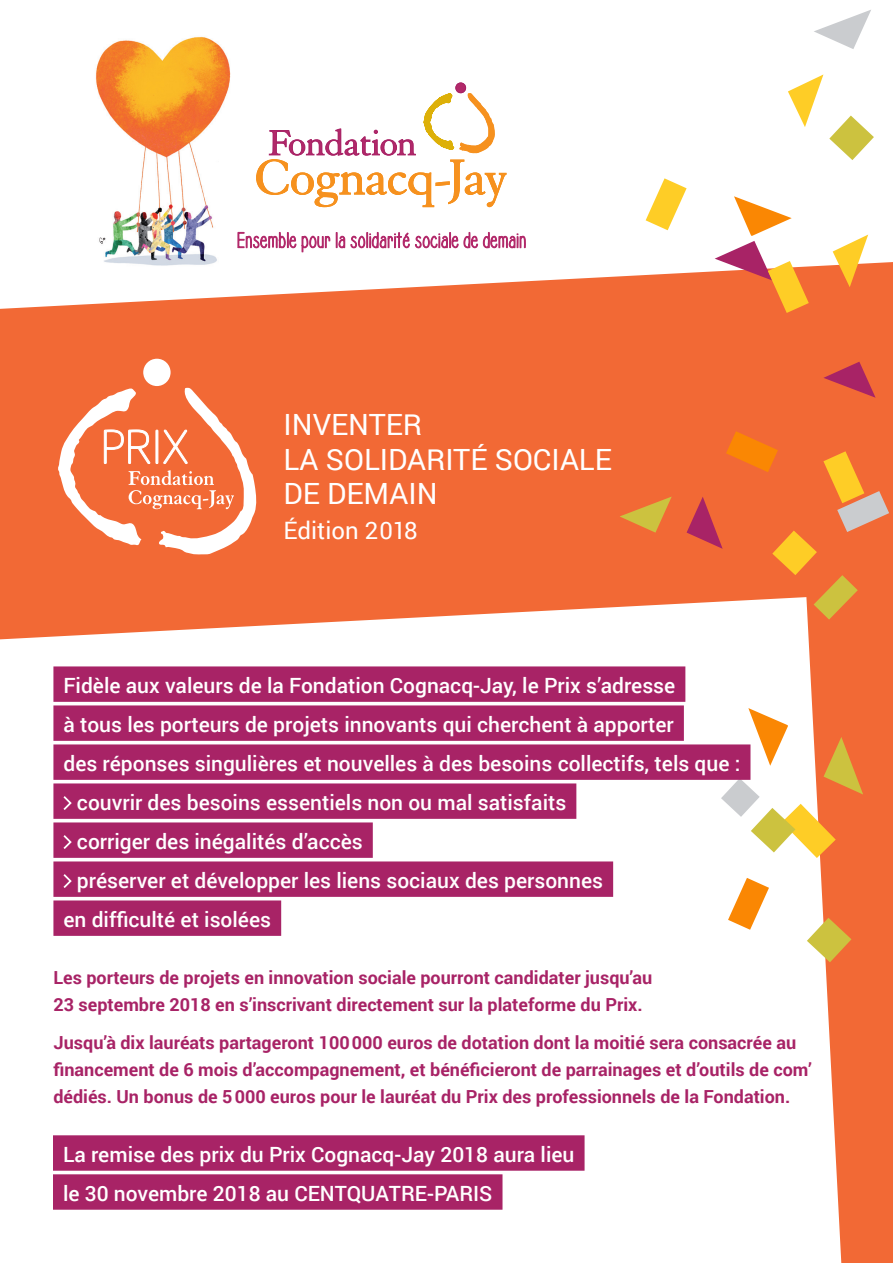
<style>
.page{position:relative;width:893px;height:1263px;background:#fff}
.page>*{position:absolute;margin:0;border:0;box-sizing:border-box;transform-origin:0 0}
.t1{font:29.25px/34.5px "Roboto";color:#fff}
.t2{font:24px "Roboto";color:#fff}
.t3{font:500 21px "Roboto";color:#fff}
.t4{font:700 18px/27px "Roboto";color:#a82366}
</style>
<div class="page">
<div style="left:0;top:156px;width:893px;height:1107px;background:#f26935"></div>
<div style="left:0;top:603px;width:841px;height:660px;background:#fff"></div>
<svg style="left:0;top:74px;width:893px;height:235px;fill:#fff"></svg>
<div style="left:143px;top:359px;width:28px;height:27px;background:#fff;border-radius:50%"></div>
<svg style="left:58px;top:388px;width:199px;height:167px"></svg>
<svg style="left:620px;top:497px;width:52px;height:36px"></svg>
<svg style="left:715px;top:196px;width:94px;height:117px"></svg>
<svg style="left:646px;top:178px;width:41px;height:52px;background:#fee48d"></svg>
<svg style="left:824px;top:362px;width:52px;height:36px"></svg>
<svg style="left:814px;top:10px;width:57px;height:39px"></svg>
<svg style="left:788px;top:74px;width:35px;height:53px"></svg>
<svg style="left:833px;top:235px;width:35px;height:52px"></svg>
<svg style="left:829px;top:116px;width:45px;height:44px"></svg>
<svg style="left:728px;top:878px;width:41px;height:52px;background:#fcc07b"></svg>
<svg style="left:807px;top:918px;width:44px;height:44px"></svg>
<svg style="left:687px;top:431px;width:202px;height:189px"></svg>
<svg style="left:721px;top:708px;width:142px;height:150px"></svg>
<div style="left:53px;top:1135px;width:532px;height:36px;background:#a82366"></div>
<div style="left:53px;top:1174px;width:449px;height:36px;background:#a82366"></div>
<div style="left:53px;top:666px;width:632px;height:36px;background:#a82366"></div>
<div style="left:53px;top:705px;width:631px;height:36px;background:#a82366"></div>
<div style="left:53px;top:744px;width:697px;height:36px;background:#a82366"></div>
<div style="left:53px;top:783px;width:523px;height:36px;background:#a82366"></div>
<div style="left:53px;top:822px;width:320px;height:36px;background:#a82366"></div>
<div style="left:53px;top:861px;width:560px;height:36px;background:#a82366"></div>
<div style="left:53px;top:900px;width:228px;height:36px;background:#a82366"></div>
<svg style="left:63px;top:796px;width:9px;height:14px"></svg>
<svg style="left:63px;top:835px;width:9px;height:14px"></svg>
<svg style="left:63px;top:874px;width:9px;height:14px"></svg>
<img style="left:66px;top:36px;width:187px;height:238px">
<div style="left:456px;top:83px;width:10px;height:10px;background:#b2296a;border:1px solid #b2296a;border-radius:50%"></div>
<div style="left:456px;top:83px;width:10px;height:10px;border:1px solid #a82366;border-radius:50%"></div>
<svg style="left:256px;top:93px;width:251px;height:114px"></svg>
<svg style="left:238px;top:232px;width:58px;height:16px"></svg>
<svg style="left:302px;top:236px;width:28px;height:16px"></svg>
<svg style="left:336px;top:232px;width:9px;height:16px"></svg>
<svg style="left:351px;top:232px;width:107px;height:16px;background:#dda3bf"></svg>
<svg style="left:464px;top:232px;width:61px;height:16px"></svg>
<p class="t1" style="left:284px;top:406px;width:330px">INVENTER<br>LA SOLIDARITÉ SOCIALE<br>DE DEMAIN</p>
<p class="t2" style="left:284px;top:513px;width:135px">Édition 2018</p>
<p class="t3" style="left:63px;top:671px;width:613px">Fidèle aux valeurs de la Fondation Cognacq-Jay, le Prix s’adresse</p>
<p class="t3" style="left:63px;top:710px;width:612px">à tous les porteurs de projets innovants qui cherchent à apporter</p>
<p class="t3" style="left:63px;top:749px;width:678px">des réponses singulières et nouvelles à des besoins collectifs, tels que :</p>
<p class="t3" style="left:77px;top:788px;width:491px">couvrir des besoins essentiels non ou mal satisfaits</p>
<p class="t3" style="left:77px;top:827px;width:287px">corriger des inégalités d’accès</p>
<p class="t3" style="left:77px;top:866px;width:528px">préserver et développer les liens sociaux des personnes</p>
<p class="t3" style="left:63px;top:905px;width:209px">en difficulté et isolées</p>
<p class="t4" style="left:53px;top:963px;width:600px">Les porteurs de projets en innovation sociale pourront candidater jusqu’au<br>23 septembre 2018 en s’inscrivant directement sur la plateforme du Prix.</p>
<p class="t4" style="left:53px;top:1028px;width:760px">Jusqu’à dix lauréats partageront 100000 euros de dotation dont la moitié sera consacrée au financement de 6 mois d’accompagnement, et bénéficieront de parrainages et d’outils de com’ dédiés. Un bonus de 5000 euros pour le lauréat du Prix des professionnels de la Fondation.</p>
<p class="t3" style="left:63px;top:1140px;width:513px">La remise des prix du Prix Cognacq-Jay 2018 aura lieu</p>
<p class="t3" style="left:63px;top:1179px;width:431px">le 30 novembre 2018 au CENTQUATRE-PARIS</p>
</div>
